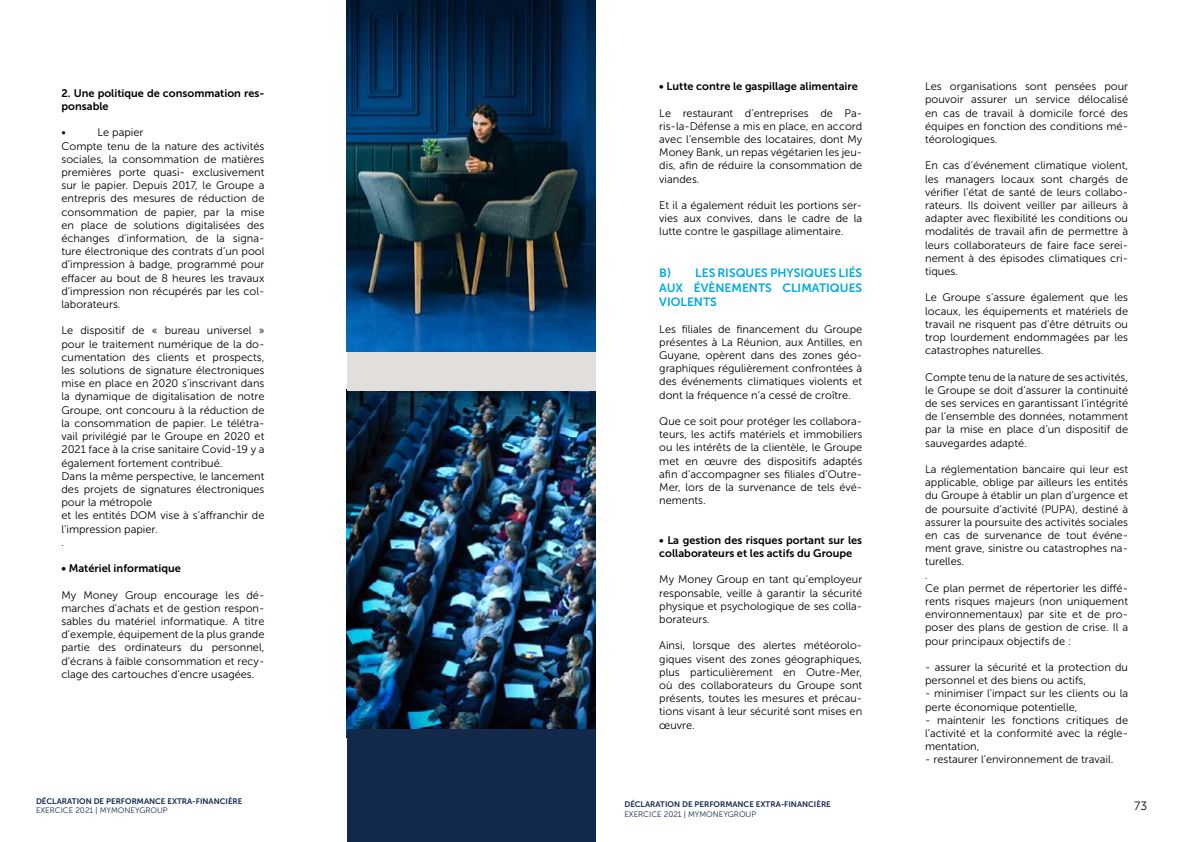
<style>
.page{position:relative;width:1191px;height:842px;background:#fff}
.page>*{position:absolute;margin:0;border:0;box-sizing:border-box;transform-origin:0 0}
.t1{font:12px/14.4px "Museo Sans 700";color:#00a9e0;text-align:justify}
.t2{font:12px "Museo Sans 300";color:#000}
.t3{font:11px/13.2px "Museo Sans 300";color:#000;text-align:justify}
.t4{font:11px/13.2px "Museo Sans 700";color:#000}
.t5{font:8px "Museo Sans 700";color:#13294b}
.t6{font:8px "Museo Sans 300";color:#13294b}
</style>
<div class="page">
<img style="left:347px;top:390px;width:248px;height:339px">
<div style="left:347px;top:729px;width:248px;height:113px;background:#13294b"></div>
<div style="left:347px;top:351px;width:248px;height:39px;background:#e1dedb"></div>
<img style="left:347px;top:0;width:248px;height:351px">
<p class="t4" style="left:61px;top:86px;width:204px">2. Une politique de consommation res&shy;ponsable</p>
<p class="t3" style="left:61px;top:126px;width:6px">•</p>
<p class="t3" style="left:61px;top:126px;width:204px;text-align:left;text-indent:36px">Le papier<br>Compte tenu de la nature des activités sociales, la consommation de matières premières porte quasi- exclusivement sur le papier. Depuis 2017, le Groupe a entrepris des mesures de réduction de consommation de papier, par la mise en place de solutions digitalisées des échanges d’information, de la signa&shy;ture électronique des contrats d’un pool d’impression à badge, programmé pour effacer au bout de 8 heures les travaux d’impression non récupérés par les col&shy;laborateurs.</p>
<p class="t3" style="left:61px;top:324px;width:204px;text-align:left">Le dispositif de « bureau universel » pour le traitement numérique de la do&shy;cumentation des clients et prospects, les solutions de signature électroniques mise en place en 2020 s’inscrivant dans la dynamique de digitalisation de notre Groupe, ont concouru à la réduction de la consommation de papier. Le télétra&shy;vail privilégié par le Groupe en 2020 et 2021 face à la crise sanitaire Covid-19 y a également fortement contribué.<br>Dans la même perspective, le lancement des projets de signatures électroniques pour la métropole<br>et les entités DOM vise à s’affranchir de l’impression papier.<br>.</p>
<p class="t4" style="left:61px;top:562px;width:121px">• Matériel informatique</p>
<p class="t3" style="left:61px;top:588px;width:204px">My Money Group encourage les dé&shy;marches d’achats et de gestion respon&shy;sables du matériel informatique. A titre d’exemple, équipement de la plus grande partie des ordinateurs du personnel, d’écrans à faible consommation et recy&shy;clage des cartouches d’encre usagées.</p>
<p class="t5" style="left:36px;top:797px;width:208px">DÉCLARATION DE PERFORMANCE EXTRA-FINANCIÈRE</p>
<p class="t6" style="left:36px;top:806px;width:133px">EXERCICE 2021 | MYMONEYGROUP</p>
<p class="t4" style="left:659px;top:80px;width:200px">• Lutte contre le gaspillage alimentaire</p>
<p class="t3" style="left:659px;top:106px;width:204px">Le restaurant d’entreprises de Pa&shy;ris-la-Défense a mis en place, en accord avec l’ensemble des locataires, dont My Money Bank, un repas végétarien les jeu&shy;dis, afin de réduire la consommation de viandes.</p>
<p class="t3" style="left:659px;top:199px;width:204px">Et il a également réduit les portions ser&shy;vies aux convives, dans le cadre de la lutte contre le gaspillage alimentaire.</p>
<p class="t1" style="left:659px;top:266px;width:204px">B) LES RISQUES PHYSIQUES LIÉS AUX ÉVÈNEMENTS CLIMATIQUES VIOLENTS</p>
<p class="t3" style="left:659px;top:322px;width:204px">Les filiales de financement du Groupe présentes à La Réunion, aux Antilles, en Guyane, opèrent dans des zones géo&shy;graphiques régulièrement confrontées à des événements climatiques violents et dont la fréquence n’a cessé de croître.</p>
<p class="t3" style="left:659px;top:415px;width:204px">Que ce soit pour protéger les collabora&shy;teurs, les actifs matériels et immobiliers ou les intérêts de la clientèle, le Groupe met en œuvre des dispositifs adaptés afin d’accompagner ses filiales d’Outre-Mer, lors de la survenance de tels évé&shy;nements.</p>
<p class="t4" style="left:659px;top:533px;width:204px">• La gestion des risques portant sur les collaborateurs et les actifs du Groupe</p>
<p class="t3" style="left:659px;top:573px;width:204px">My Money Group en tant qu’employeur responsable, veille à garantir la sécurité physique et psychologique de ses colla&shy;borateurs.</p>
<p class="t3" style="left:659px;top:639px;width:204px">Ainsi, lorsque des alertes météorolo&shy;giques visent des zones géographiques, plus particulièrement en Outre-Mer, où des collaborateurs du Groupe sont présents, toutes les mesures et précau&shy;tions visant à leur sécurité sont mises en œuvre.</p>
<p class="t5" style="left:624px;top:800px;width:208px">DÉCLARATION DE PERFORMANCE EXTRA-FINANCIÈRE</p>
<p class="t6" style="left:624px;top:810px;width:133px">EXERCICE 2021 | MYMONEYGROUP</p>
<p class="t3" style="left:925px;top:80px;width:204px">Les organisations sont pensées pour pouvoir assurer un service délocalisé en cas de travail à domicile forcé des équipes en fonction des conditions mé&shy;téorologiques.</p>
<p class="t3" style="left:925px;top:159px;width:204px">En cas d’événement climatique violent, les managers locaux sont chargés de vérifier l’état de santé de leurs collabo&shy;rateurs. Ils doivent veiller par ailleurs à adapter avec flexibilité les conditions ou modalités de travail afin de permettre à leurs collaborateurs de faire face serei&shy;nement à des épisodes climatiques cri&shy;tiques.</p>
<p class="t3" style="left:925px;top:291px;width:204px">Le Groupe s’assure également que les locaux, les équipements et matériels de travail ne risquent pas d’être détruits ou trop lourdement endommagées par les catastrophes naturelles.</p>
<p class="t3" style="left:925px;top:370px;width:204px">Compte tenu de la nature de ses activités, le Groupe se doit d’assurer la continuité de ses services en garantissant l’intégrité de l’ensemble des données, notamment par la mise en place d’un dispositif de sauvegardes adapté.</p>
<p class="t3" style="left:925px;top:463px;width:204px;text-align:left">La réglementation bancaire qui leur est applicable, oblige par ailleurs les entités du Groupe à établir un plan d’urgence et de poursuite d’activité (PUPA), destiné à assurer la poursuite des activités sociales en cas de survenance de tout événe&shy;ment grave, sinistre ou catastrophes na&shy;turelles.<br>.<br>Ce plan permet de répertorier les diffé&shy;rents risques majeurs (non uniquement environnementaux) par site et de pro&shy;poser des plans de gestion de crise. Il a pour principaux objectifs de :</p>
<p class="t3" style="left:925px;top:661px;width:204px">- assurer la sécurité et la protection du personnel et des biens ou actifs,</p>
<p class="t3" style="left:925px;top:687px;width:204px">- minimiser l’impact sur les clients ou la perte économique potentielle,</p>
<p class="t3" style="left:925px;top:713px;width:204px">- maintenir les fonctions critiques de l’activité et la conformité avec la régle&shy;mentation,</p>
<p class="t3" style="left:925px;top:753px;width:190px">- restaurer l’environnement de travail.</p>
<p class="t2" style="left:1134px;top:800px;width:14px">73</p>
</div>
